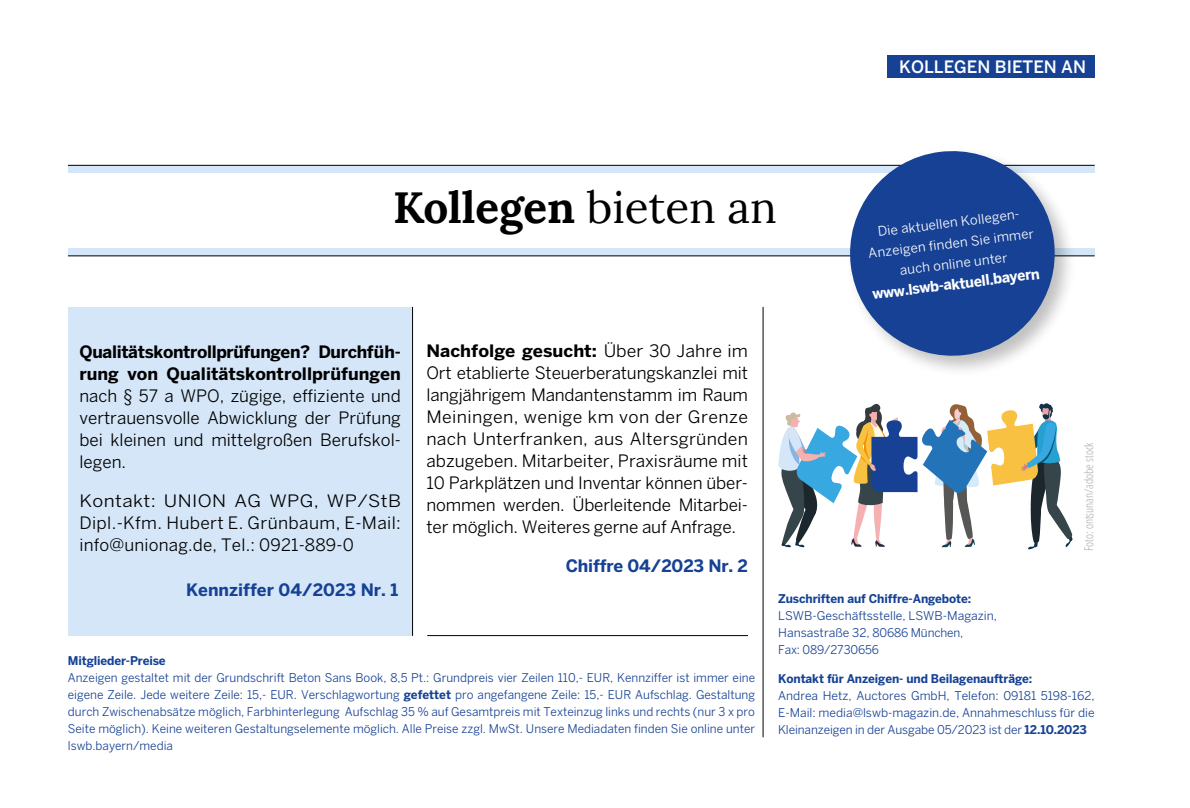
<style>
.page{position:relative;width:1190px;height:808px;background:#fff}
.page>*{position:absolute;margin:0;border:0;box-sizing:border-box;transform-origin:0 0}
.t1{font:700 44px "Lora";color:#000}
.t2{font:17px/22px "Benton Sans";color:#000;text-align:justify;scale:1.04 1}
.t3{font:17px/22px "Benton Sans";color:#000;text-align:justify}
.t4{font:17px/22px "Benton Sans";color:#000;text-align:justify;scale:1.11 1}
.t5{font:700 17px/22px "Benton Sans";color:#000}
.t6{font:700 17px "Benton Sans";color:#164194}
.t7{font:500 17px "Benton Sans";color:#fff}
.t8{font:700 14.8px "Benton Sans";color:#fff}
.t9{font:13.2px/20.6px "Benton Sans";color:#fff;text-align:center}
.t10{font:12px/17px "Benton Sans";color:#164194;text-align:justify}
.t11{font:700 12px "Benton Sans";letter-spacing:-.01em;color:#164194}
.t12{font:300 condensed 12px "Open Sans";color:#a8a8a7}
.s1{font-weight:400}
.s2{font-weight:700}
</style>
<div class="page">
<div style="left:68px;top:307px;width:344px;height:329px;background:#d4e6f7"></div>
<div style="left:887px;top:55px;width:207px;height:23px;background:#164194"></div>
<div style="left:68px;top:165px;width:1026px;height:8px;background:#d4e6f7"></div>
<div style="left:68px;top:248px;width:1026px;height:7px;background:#d4e6f7"></div>
<hr style="left:68px;top:255px;width:1026px;height:1px;background:#000">
<hr style="left:68px;top:165px;width:1026px;height:1px;background:#000">
<hr style="left:412px;top:307px;width:1px;height:329px;background:#000">
<hr style="left:762px;top:307px;width:1px;height:430px;background:#000">
<svg style="left:778px;top:403px;width:294px;height:147px"></svg>
<div style="left:845px;top:146px;width:232px;height:232px;background:#000;opacity:.25"></div>
<svg style="left:843px;top:146px;width:217px;height:216px;fill:#164194"></svg>
<hr style="left:427px;top:635px;width:321px;height:1px;background:#000">
<h1 class="t1" style="left:393px;top:170px;width:385px">Kollegen <span class="s1">bieten an</span></h1>
<h2 class="t7" style="left:898px;top:56px;width:188px">KOLLEGEN BIETEN AN</h2>
<p class="t9" style="left:864px;top:223px;width:168px;rotate:-7deg">Die aktuellen Kollegen-<br>Anzeigen finden Sie immer auch online unter</p>
<p class="t8" style="left:871px;top:285px;width:170px;rotate:-7deg">www.lswb-aktuell.bayern</p>
<h2 class="t5" style="left:79px;top:341px;width:323px">Qualitätskontrollprüfungen? Durchfüh&shy;rung von Qualitätskontrollprüfungen</h2>
<h2 class="t3" style="left:79px;top:385px;width:323px">nach § 57 a WPO, zügige, effiziente und vertrauensvolle Abwicklung der Prüfung bei kleinen und mittelgroßen Berufskol&shy;legen.</h2>
<h2 class="t4" style="left:79px;top:490px;width:291px">Kontakt: UNION AG WPG, WP/StB Dipl.-Kfm. Hubert E. Grünbaum, E-Mail: info@unionag.de, Tel.: 0921-889-0</h2>
<h2 class="t6" style="left:186px;top:579px;width:214px">Kennziffer 04/2023 Nr. 1</h2>
<p class="t2" style="left:426px;top:339px;width:310px"><span class="s2">Nachfolge gesucht:</span> Über 30 Jahre im Ort etablierte Steuerberatungskanzlei mit langjährigem Mandantenstamm im Raum Meiningen, wenige km von der Grenze nach Unterfranken, aus Altersgründen abzugeben. Mitarbeiter, Praxisräume mit 10 Parkplätzen und Inventar können über&shy;nommen werden. Überleitende Mitarbei&shy;ter möglich. Weiteres gerne auf Anfrage.</p>
<h2 class="t6" style="left:565px;top:555px;width:184px">Chiffre 04/2023 Nr. 2</h2>
<p class="t11" style="left:68px;top:653px;width:99px">Mitglieder-Preise</p>
<p class="t10" style="left:68px;top:669px;width:688px">Anzeigen gestaltet mit der Grundschrift Beton Sans Book, 8,5 Pt.: Grundpreis vier Zeilen 110,- EUR, Kennziffer ist immer eine eigene Zeile. Jede weitere Zeile: 15,- EUR. Verschlagwortung <span class="s2">gefettet</span> pro angefangene Zeile: 15,- EUR Aufschlag. Gestaltung durch Zwischenabsätze möglich, Farbhinterlegung Aufschlag 35 % auf Gesamtpreis mit Texteinzug links und rechts (nur 3 x pro Seite möglich). Keine weiteren Gestaltungselemente möglich. Alle Preise zzgl. MwSt. Unsere Mediadaten finden Sie online unter lswb.bayern/media</p>
<p class="t12" style="left:1080px;top:551px;width:110px;rotate:-90deg">Foto: ontsunan/adobe stock</p>
<p class="t11" style="left:778px;top:592px;width:194px">Zuschriften auf Chiffre-Angebote:</p>
<p class="t10" style="left:778px;top:607px;width:220px;text-align:left">LSWB-Geschäftsstelle, LSWB-Magazin,<br>Hansastraße 32, 80686 München,<br>Fax: 089/2730656</p>
<p class="t11" style="left:778px;top:671px;width:256px">Kontakt für Anzeigen- und Beilagenaufträge:</p>
<p class="t10" style="left:778px;top:686px;width:318px">Andrea Hetz, Auctores GmbH, Telefon: 09181 5198-162, E-Mail: media@lswb-magazin.de, Annahmeschluss für die Kleinanzeigen in der Ausgabe 05/2023 ist der <span class="s2">12.10.2023</span></p>
</div>
